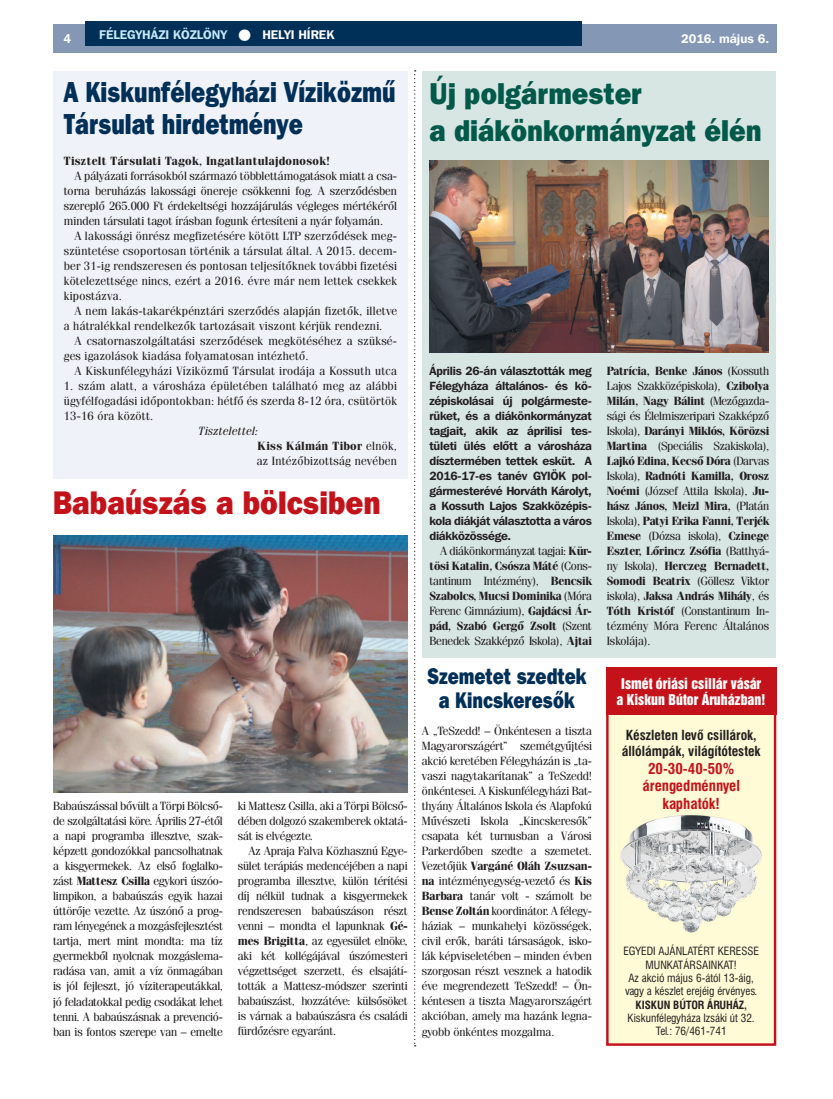
<style>
.page{position:relative;width:833px;height:1099px;background:#fff}
.page>*{position:absolute;margin:0;border:0;box-sizing:border-box;transform-origin:0 0}
.t1{font:32.5px "Franklin Gothic Hv PFL";color:#c4121a;scale:.9 1}
.t2{font:30px/37.5px "Franklin Gothic Hv PFL";color:#005949;scale:.9 1}
.t3{font:28.75px/32.5px "Franklin Gothic Hv PFL";color:#002f57;scale:.8 1}
.t4{font:22.5px/23.8px "Franklin Gothic Hv PFL";color:#002f57;text-align:center;scale:.8 1}
.t5{font:700 14.75px/17.8px "Swiss 721 Cn PFL";color:#c4121a;text-align:center}
.t6{font:700 13.5px/16.2px "Swiss 721 Cn PFL";color:#231f20}
.t7{font:13.5px/16px "Switzerland Inserat";color:#fff;text-align:center}
.t8{font:700 12.5px "Franklin Gothic PFL";color:#c6eafa}
.t9{font:700 12.5px "Franklin Gothic PFL";color:#fff}
.t10{font:11.88px/15px "Fenice PFL";letter-spacing:.015em;color:#231f20;text-align:justify}
.t11{font:700 11.88px/15px "Franklin Gothic PFL";letter-spacing:-.02em;color:#231f20;text-align:justify}
.t12{font:700 11.88px "Fenice PFL";letter-spacing:.025em;color:#231f20}
.t13{font:11.12px/13.2px "Swiss 721 Cn PFL";color:#231f20;text-align:center}
.t14{font:700 11.12px "Swiss 721 Cn PFL";color:#231f20}
.s1{color:#fff}
.s2{font-style:italic}
.s3{font-weight:700}
</style>
<div class="page">
<div style="left:53px;top:25px;width:723px;height:28px;background:#8498b6"></div>
<div style="left:85px;top:21px;width:496px;height:25px;background:#002f57"></div>
<div style="left:53px;top:71px;width:354px;height:407px;background:#eff2f9"></div>
<img style="left:53px;top:535px;width:354px;height:257px">
<div style="left:607px;top:668px;width:168px;height:376px;background:#fffbd6"></div>
<div style="left:606px;top:667px;width:170px;height:378px;border:2px solid #c4121a"></div>
<div style="left:606px;top:667px;width:170px;height:48px;background:#c4121a"></div>
<img style="left:620px;top:815px;width:142px;height:118px">
<div style="left:422px;top:71px;width:354px;height:586px;background:#d7e5e3"></div>
<img style="left:429px;top:161px;width:339px;height:191px">
<svg style="left:414px;top:70px;width:2px;height:976px"></svg>
<p class="t8" style="left:99px;top:26px;width:236px">FÉLEGYHÁZI KÖZLÖNY <span class="s1">● HELYI HÍREK</span></p>
<h3 class="t3" style="left:64px;top:74px;width:416px">A Kiskunfélegyházi Víziközmű<br>Társulat hirdetménye</h3>
<p class="t12" style="left:64px;top:154px;width:267px">Tisztelt Társulati Tagok, Ingatlantulajdonosok!</p>
<p class="t10" style="left:64px;top:168px;width:335px;text-indent:11px">A pályázati forrásokból származó többlettámogatások miatt a csa&shy;torna beruházás lakossági önereje csökkenni fog. A szerződésben szereplő 265.000 Ft érdekeltségi hozzájárulás végleges mértékéről minden társulati tagot írásban fogunk értesíteni a nyár folyamán.</p>
<p class="t10" style="left:64px;top:228px;width:335px;text-indent:11px">A lakossági önrész megfizetésére kötött LTP szerződések meg&shy;szüntetése csoportosan történik a társulat által. A 2015. decem&shy;ber 31-ig rendszeresen és pontosan teljesítőknek további fizetési kötelezettsége nincs, ezért a 2016. évre már nem lettek csekkek kipostázva.</p>
<p class="t10" style="left:64px;top:303px;width:335px;text-indent:11px">A nem lakás-takarékpénztári szerződés alapján fizetők, illetve a hátralékkal rendelkezők tartozásait viszont kérjük rendezni.</p>
<p class="t10" style="left:64px;top:333px;width:335px;text-indent:11px">A csatornaszolgáltatási szerződések megkötéséhez a szüksé&shy;ges igazolások kiadása folyamatosan intézhető.</p>
<p class="t10" style="left:74px;top:363px;width:324px">A Kiskunfélegyházi Víziközmű Társulat irodája a Kossuth utca</p>
<p class="t10" style="left:64px;top:378px;width:335px">1. szám alatt, a városháza épületében található meg az alábbi ügyfélfogadási időpontokban: hétfő és szerda 8-12 óra, csütörtök 13-16 óra között.</p>
<p class="t10" style="left:257px;top:423px;width:142px;text-align:left;text-indent:-58px"><span class="s2">Tisztelettel:<br></span><span class="s3">Kiss Kálmán Tibor</span> elnök, az Intézőbizottság nevében</p>
<h1 class="t1" style="left:53px;top:482px;width:365px">Babaúszás a bölcsiben</h1>
<p class="t9" style="left:64px;top:31px;width:9px">4</p>
<p class="t9" style="left:681px;top:31px;width:90px">2016. május 6.</p>
<h2 class="t2" style="left:429px;top:73px;width:370px">Új polgármester<br>a diákönkormányzat élén</h2>
<p class="t11" style="left:429px;top:363px;width:164px">Április 26-án választották meg Félegyháza általános- és kö&shy;zépiskolásai új polgármeste&shy;rüket, és a diákönkormányzat tagjait, akik az áprilisi tes&shy;tületi ülés előtt a városháza dísztermében tettek esküt. A 2016-17-es tanév GYIÖK pol&shy;gármesterévé Horváth Károlyt, a Kossuth Lajos Szakközépis&shy;kola diákját választotta a város diákközössége.</p>
<p class="t10" style="left:429px;top:543px;width:164px;text-indent:11px">A diákönkormányzat tagjai: <span class="s3">Kür&shy;tösi Katalin, Csósza Máté</span> (Cons&shy;tantinum Intézmény), <span class="s3">Bencsik Szabolcs, Mucsi Dominika</span> (Móra Ferenc Gimnázium), <span class="s3">Gajdácsi Ár&shy;pád, Szabó Gergő Zsolt</span> (Szent Benedek Szakképző Iskola), <span class="s3">Ajtai</span></p>
<p class="t10" style="left:607px;top:363px;width:164px"><span class="s3">Patrícia, Benke János</span> (Kossuth Lajos Szakközépiskola), <span class="s3">Czibolya Milán, Nagy Bálint</span> (Mezőgazda&shy;sági és Élelmiszeripari Szakképző Iskola), <span class="s3">Darányi Miklós, Körözsi Martina</span> (Speciális Szakiskola), <span class="s3">Lajkó Edina, Kecső Dóra</span> (Darvas Iskola), <span class="s3">Radnóti Kamilla, Orosz Noémi</span> (József Attila Iskola), <span class="s3">Ju&shy;hász János, Meizl Mira,</span> (Platán Iskola), <span class="s3">Patyi Erika Fanni, Terjék Emese</span> (Dózsa iskola), <span class="s3">Czinege Eszter, Lőrincz Zsófia</span> (Batthyá&shy;ny Iskola), <span class="s3">Herczeg Bernadett, Somodi Beatrix</span> (Göllesz Viktor iskola), <span class="s3">Jaksa András Mihály</span>, és <span class="s3">Tóth Kristóf</span> (Constantinum In&shy;tézmény Móra Ferenc Általános Iskolája).</p>
<p class="t10" style="left:53px;top:798px;width:171px">Babaúszással bővült a Törpi Bölcső&shy;de szolgáltatási köre. Április 27-étől a napi programba illesztve, szak&shy;képzett gondozókkal pancsolhatnak a kisgyermekek. Az első foglalko&shy;zást <span class="s3">Mattesz Csilla</span> egykori úszóo&shy;limpikon, a babaúszás egyik hazai úttörője vezette. Az úszónő a prog&shy;ram lényegének a mozgásfejlesztést tartja, mert mint mondta: ma tíz gyermekből nyolcnak mozgáslema&shy;radása van, amit a víz önmagában is jól fejleszt, jó víziterapeutákkal, jó feladatokkal pedig csodákat lehet tenni. A babaúszásnak a prevenció&shy;ban is fontos szerepe van – emelte</p>
<p class="t10" style="left:238px;top:798px;width:171px">ki Mattesz Csilla, aki a Törpi Bölcső&shy;dében dolgozó szakemberek oktatá&shy;sát is elvégezte.</p>
<p class="t10" style="left:238px;top:843px;width:171px;text-indent:11px">Az Apraja Falva Közhasznú Egye&shy;sület terápiás medencéjében a napi programba illesztve, külön térítési díj nélkül tudnak a kisgyermekek rendszeresen babaúszáson részt venni – mondta el lapunknak <span class="s3">Gé&shy;mes Brigitta</span>, az egyesület elnöke, aki két kollégájával úszómesteri végzettséget szerzett, és elsajátí&shy;tották a Mattesz-módszer szerinti babaúszást, hozzátéve: külsősöket is várnak a babaúszásra és családi fürdőzésre egyaránt.</p>
<h3 class="t4" style="left:427px;top:663px;width:201px">Szemetet szedtek a Kincskeresők</h3>
<p class="t10" style="left:422px;top:723px;width:172px">A „TeSzedd! – Önkéntesen a tiszta Magyarországért” szemétgyűjtési akció keretében Félegyházán is „ta&shy;vaszi nagytakarítanak” a TeSzedd! önkéntesei. A Kiskunfélegyházi Bat&shy;thyány Általános Iskola és Alapfokú Művészeti Iskola „Kincskeresők” csapata két turnusban a Városi Parkerdőben szedte a szemetet.<br>Vezetőjük <span class="s3">Vargáné Oláh Zsuzsan&shy;na</span> intézményegység-vezető és <span class="s3">Kis Barbara</span> tanár volt - számolt be <span class="s3">Bense Zoltán</span> koordinátor. A félegy&shy;háziak – munkahelyi közösségek, civil erők, baráti társaságok, isko&shy;lák képviseletében – minden évben szorgosan részt vesznek a hatodik éve megrendezett TeSzedd! – Ön&shy;kéntesen a tiszta Magyarországért akcióban, amely ma hazánk legna&shy;gyobb önkéntes mozgalma.</p>
<p class="t6" style="left:622px;top:726px;width:140px">Készleten levő csillárok, állólámpák, világítótestek</p>
<p class="t7" style="left:616px;top:675px;width:151px">Ismét óriási csillár vásár a Kiskun Bútor Áruházban!</p>
<p class="t5" style="left:642px;top:759px;width:99px">20-30-40-50% árengedménnyel kaphatók!</p>
<p class="t13" style="left:623px;top:944px;width:137px">EGYEDI AJÁNLATÉRT KERESSE<br>MUNKATÁRSAINKAT!<br>Az akció május 6-ától 13-áig, vagy a készlet erejéig érvényes.</p>
<p class="t14" style="left:635px;top:997px;width:113px">KISKUN BÚTOR ÁRUHÁZ,</p>
<p class="t13" style="left:627px;top:1011px;width:129px">Kiskunfélegyháza Izsáki út 32.<br>Tel.: 76/461-741</p>
</div>
